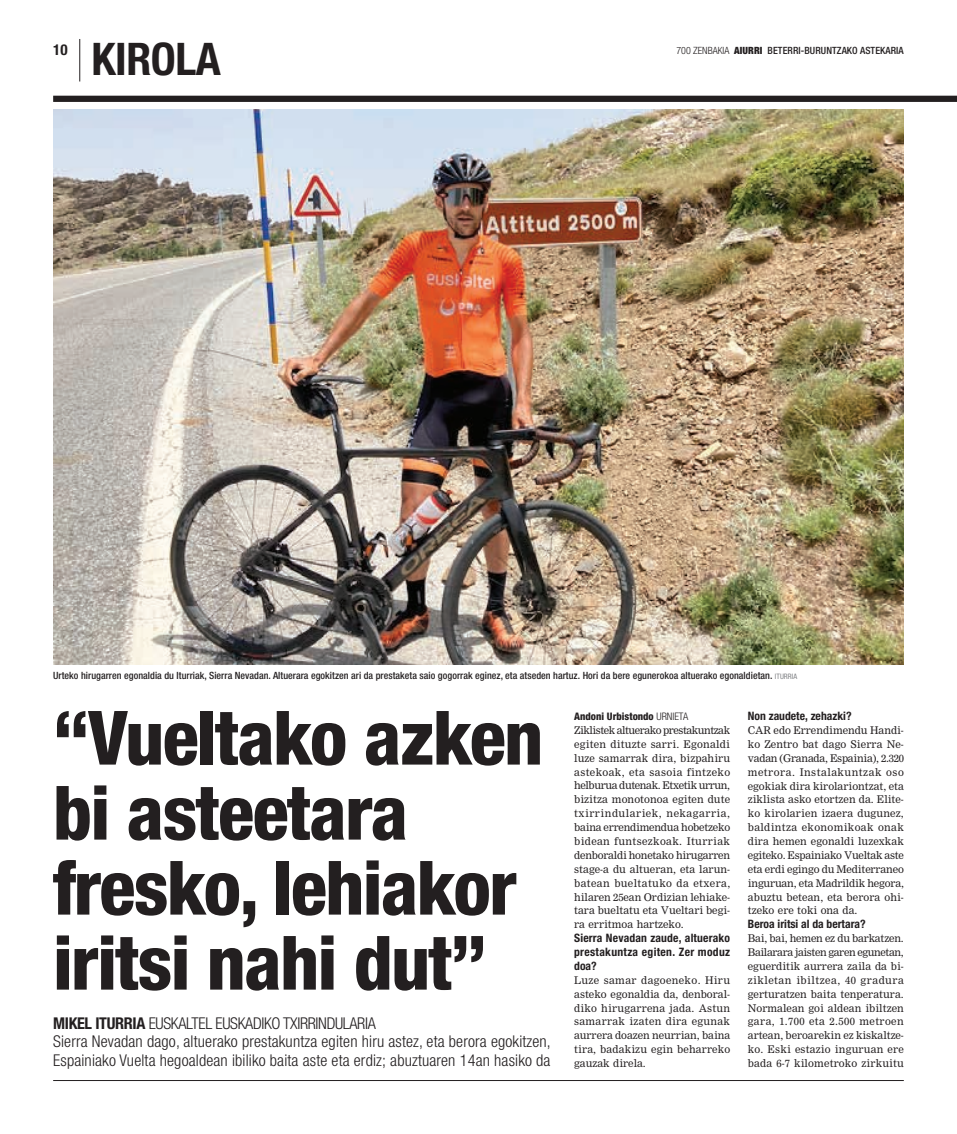
<style>
.page{position:relative;width:957px;height:1134px;background:#fff}
.page>*{position:absolute;margin:0;border:0;box-sizing:border-box;transform-origin:0 0}
.t1{font:800 condensed 75px/75px "Helvetica Neue";letter-spacing:-.02em;color:#231f20}
.t2{font:700 condensed 45px "Helvetica Neue";color:#231f20}
.t3{font:300 condensed 16.25px/18.8px "Helvetica Neue";letter-spacing:.01em;color:#231f20}
.t4{font:700 condensed 15px "Helvetica Neue";color:#231f20}
.t5{font:700 condensed 11.62px/13.9px "Helvetica Neue";letter-spacing:.015em;color:#231f20;text-align:justify}
.t6{font:10.38px/13.9px "M Nimrod";color:#231f20;text-align:justify}
.t7{font:800 condensed 10.38px "Helvetica Neue";color:#231f20}
.t8{font:500 condensed 10px "Helvetica Neue";letter-spacing:.005em;color:#231f20}
.s1{font-weight:300}
.s2{font-weight:900}
.s3{font-weight:400;font-size:7.5px;color:#808285}
.s4{font-weight:700}
</style>
<div class="page">
<img style="left:53px;top:110px;width:851px;height:555px">
<div style="left:53px;top:96px;width:904px;height:6px;background:#231f20"></div>
<hr style="left:79px;top:39px;width:1px;height:42px;background:#231f20">
<hr style="left:53px;top:1080px;width:851px;height:1px;background:#231f20">
<h3 class="t4" style="left:53px;top:41px;width:16px">10</h3>
<h2 class="t2" style="left:91px;top:32px;width:22px">KIRO</h2>
<h2 class="t2" style="left:175px;top:32px;width:47px">LA</h2>
<p class="t8" style="left:676px;top:45px;width:229px"><span class="s1">700 zenbakia</span> <span class="s2">AIURRI</span> BETERRI-BURUNTZAKO ASTEKARIA</p>
<p class="t8" style="left:53px;top:669px;width:745px">Urteko hirugarren egonaldia du Iturriak, Sierra Nevadan. Altuerara egokitzen ari da prestaketa saio gogorrak eginez, eta atseden hartuz. Hori da bere egunerokoa altuerako egonaldietan. <span class="s3">ITURRIA</span></p>
<h1 class="t1" style="left:53px;top:699px;width:491px">“Vueltako azken bi asteetara fresko, lehiakor iritsi nahi dut”</h1>
<h3 class="t3" style="left:53px;top:1013px;width:499px"><span class="s4">mikel iturria</span> euskaltel euskadiko txirrindularia<br>Sierra Nevadan dago, altuerako prestakuntza egiten hiru astez, eta berora egokitzen,<br>Espainiako Vuelta hegoaldean ibiliko baita aste eta erdiz; abuztuaren 14an hasiko da</h3>
<p class="t5" style="left:748px;top:709px;width:105px">Non zaudete, zehazki?</p>
<p class="t6" style="left:748px;top:723px;width:158px">CAR edo Errendimendu Handi&shy;ko Zentro bat dago Sierra Ne&shy;vadan (Granada, Espainia), 2.320 metrora. Instalakuntzak oso egokiak dira kirolariontzat, eta ziklista asko etortzen da. Elite&shy;ko kirolarien izaera dugunez, baldintza ekonomikoak onak dira hemen egonaldi luzexkak egiteko. Espainiako Vueltak aste eta erdi egingo du Mediterraneo inguruan, eta Madrildik hegora, abuztu betean, eta berora ohi&shy;tzeko ere toki ona da.</p>
<p class="t5" style="left:748px;top:917px;width:119px">Beroa iritsi al da bertara?</p>
<p class="t6" style="left:748px;top:931px;width:158px">Bai, bai, hemen ez du barkatzen.<br>Bailarara jaisten garen egunetan, eguerditik aurrera zaila da bi&shy;zikletan ibiltzea, 40 gradura gerturatzen baita tenperatura.<br>Normalean goi aldean ibiltzen gara, 1.700 eta 2.500 metroen artean, beroarekin ez kiskaltze&shy;ko. Eski estazio inguruan ere bada 6-7 kilometroko zirkuitu</p>
<p class="t7" style="left:574px;top:710px;width:88px">Andoni Urbistondo <span class="s1">URNIETA</span></p>
<p class="t6" style="left:574px;top:723px;width:158px">Ziklistek altuerako prestakuntzak egiten dituzte sarri. Egonaldi luze samarrak dira, bizpahiru astekoak, eta sasoia fintzeko helburua dutenak. Etxetik urrun, bizitza monotonoa egiten dute txirrindulariek, nekagarria, baina errendimendua hobetzeko bidean funtsezkoak. Iturriak denboraldi honetako hirugarren stage-a du altueran, eta larun&shy;batean bueltatuko da etxera, hilaren 25ean Ordizian lehiake&shy;tara bueltatu eta Vueltari begi&shy;ra erritmoa hartzeko.</p>
<p class="t5" style="left:574px;top:931px;width:157px">Sierra Nevadan zaude, altuerako prestakuntza egiten. Zer moduz doa?</p>
<p class="t6" style="left:574px;top:973px;width:157px">Luze samar dagoeneko. Hiru asteko egonaldia da, denboral&shy;diko hirugarrena jada. Astun samarrak izaten dira egunak aurrera doazen neurrian, baina tira, badakizu egin beharreko gauzak direla.</p>
</div>
